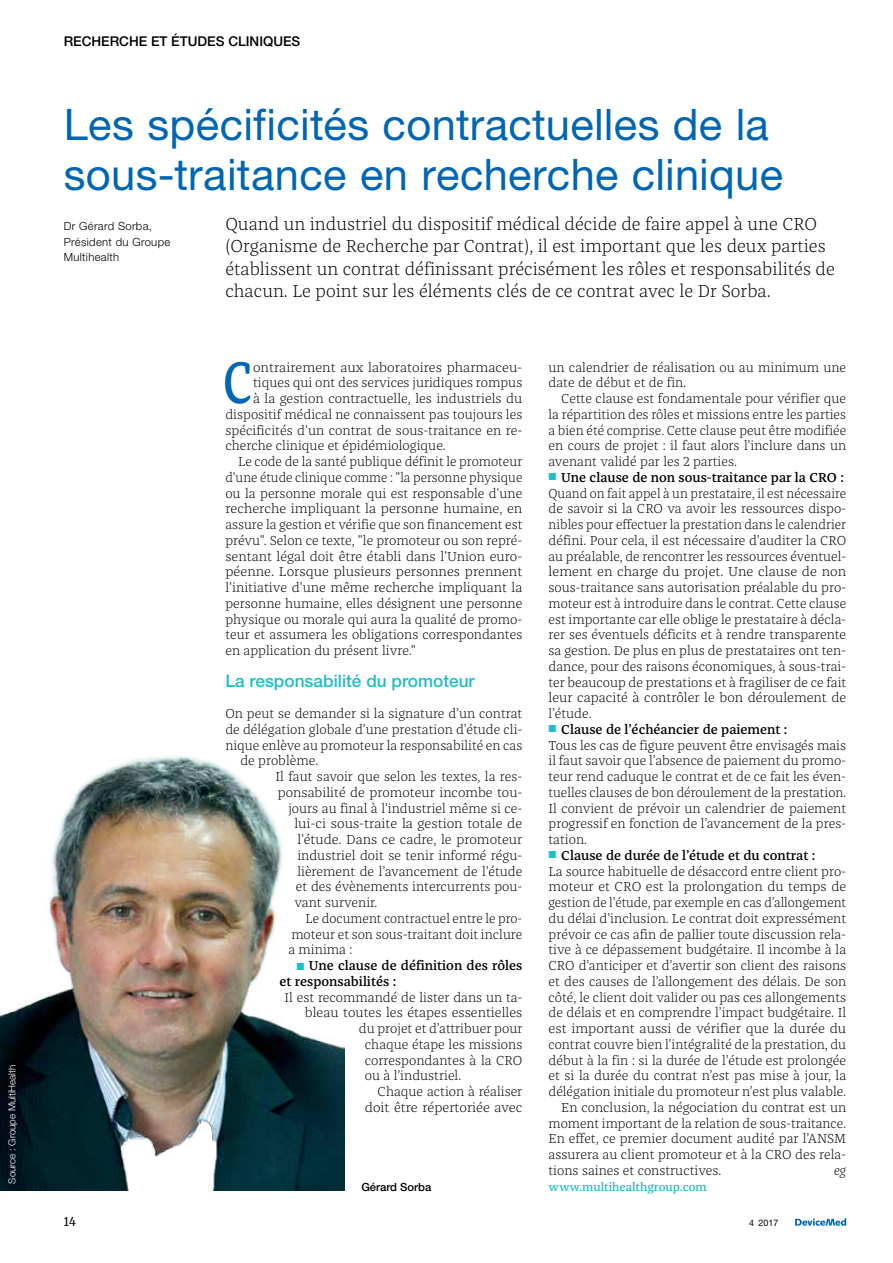
<style>
.page{position:relative;width:893px;height:1263px;background:#fff}
.page>*{position:absolute;margin:0;border:0;box-sizing:border-box;transform-origin:0 0}
.t1{font:500 60.9px "Franziska Pro";color:#0066b3;scale:.75 1}
.t2{font:43.5px/49.5px "Helvetica Neue LT Std";letter-spacing:.005em;color:#0066b3}
.t3{font:300 18px/22.5px "Franziska Pro";color:#000}
.t4{font:500 17.25px "Helvetica Neue LT Std";color:#20bec6}
.t5{font:300 13.5px/15.8px "Franziska Pro";color:#000;text-align:justify}
.t6{font:300 13.5px/15.8px "Franziska Pro";color:#000;text-align:justify;scale:.96 1}
.t7{font:300 13.5px "Franziska Pro";color:#000;scale:1.04 1}
.t8{font:500 13.5px/15.8px "Franziska Pro";color:#000}
.t9{font:500 13.5px "Helvetica Neue LT Std";color:#000}
.t10{font:13.5px "Franziska Pro";color:#000}
.t11{font:italic 300 13.5px "Franziska Pro";color:#000}
.t12{font:500 12px "Franziska Pro";color:#20bec6}
.t13{font:300 11.25px/15.8px "Helvetica Neue LT Std";letter-spacing:.03em;color:#000}
.t14{font:500 11.25px "Helvetica Neue LT Std";color:#000}
.t15{font:300 9.75px "Helvetica Neue LT Std";color:#fff}
.t16{font:9px "Helvetica Neue LT Std";color:#000}
</style>
<div class="page">
<svg style="left:795px;top:1218px;width:51px;height:8px"></svg>
<img style="left:0;top:756px;width:344px;height:435px">
<svg style="left:297px;top:963px;width:7px;height:7px"></svg>
<p class="t15" style="left:6px;top:1183px;width:120px;rotate:-90deg">Source : Groupe MultiHealth</p>
<p class="t9" style="left:64px;top:33px;width:238px">RECHERCHE ET ÉTUDES CLINIQUES</p>
<h2 class="t2" style="left:64px;top:99px;width:721px">Les spécificités contractuelles de la sous-traitance en recherche clinique</h2>
<p class="t3" style="left:225px;top:212px;width:611px">Quand un industriel du dispositif médical décide de faire appel à une CRO (Organisme de Recherche par Contrat), il est important que les deux parties établissent un contrat définissant précisément les rôles et responsabilités de chacun. Le point sur les éléments clés de ce contrat avec le Dr Sorba.</p>
<p class="t13" style="left:64px;top:218px;width:108px">Dr Gérard Sorba,<br>Président du Groupe<br>Multihealth</p>
<h1 class="t1" style="left:223px;top:344px;width:41px">C</h1>
<p class="t7" style="left:253px;top:359px;width:260px">ontrairement aux laboratoires pharmaceu-</p>
<p class="t5" style="left:253px;top:375px;width:271px">tiques qui ont des services juridiques rompus</p>
<p class="t5" style="left:253px;top:391px;width:271px">à la gestion contractuelle, les industriels du</p>
<p class="t5" style="left:225px;top:406px;width:298px">dispositif médical ne connaissent pas toujours les</p>
<p class="t5" style="left:225px;top:422px;width:299px">spécificités d'un contrat de sous-traitance en re-</p>
<p class="t5" style="left:225px;top:438px;width:222px">cherche clinique et épidémiologique.</p>
<p class="t5" style="left:238px;top:454px;width:286px">Le code de la santé publique définit le promoteur</p>
<p class="t6" style="left:225px;top:469px;width:311px">d'une étude clinique comme : "la personne physique</p>
<p class="t5" style="left:225px;top:485px;width:298px">ou la personne morale qui est responsable d'une</p>
<p class="t7" style="left:225px;top:500px;width:287px">recherche impliquant la personne humaine, en</p>
<p class="t5" style="left:225px;top:517px;width:298px">assure la gestion et vérifie que son financement est</p>
<p class="t5" style="left:225px;top:532px;width:298px">prévu". Selon ce texte, "le promoteur ou son repré-</p>
<p class="t5" style="left:225px;top:548px;width:299px">sentant légal doit être établi dans l'Union euro-</p>
<p class="t7" style="left:225px;top:563px;width:287px">péenne. Lorsque plusieurs personnes prennent</p>
<p class="t5" style="left:225px;top:580px;width:299px">l'initiative d'une même recherche impliquant la</p>
<p class="t5" style="left:225px;top:595px;width:299px">personne humaine, elles désignent une personne</p>
<p class="t5" style="left:225px;top:611px;width:298px">physique ou morale qui aura la qualité de promo-</p>
<p class="t5" style="left:225px;top:627px;width:298px">teur et assumera les obligations correspondantes</p>
<p class="t5" style="left:225px;top:643px;width:192px">en application du présent livre."</p>
<p class="t4" style="left:225px;top:670px;width:251px">La responsabilité du promoteur</p>
<p class="t5" style="left:225px;top:706px;width:298px">On peut se demander si la signature d’un contrat</p>
<p class="t5" style="left:225px;top:721px;width:298px">de délégation globale d’une prestation d’étude cli-</p>
<p class="t5" style="left:225px;top:737px;width:298px">nique enlève au promoteur la responsabilité en cas</p>
<p class="t5" style="left:240px;top:753px;width:79px">de problème.</p>
<p class="t5" style="left:276px;top:769px;width:248px">Il faut savoir que selon les textes, la res-</p>
<p class="t5" style="left:278px;top:784px;width:246px">ponsabilité de promoteur incombe tou-</p>
<p class="t5" style="left:288px;top:800px;width:235px">jours au final à l’industriel même si ce-</p>
<p class="t7" style="left:294px;top:815px;width:221px">lui-ci sous-traite la gestion totale de</p>
<p class="t5" style="left:297px;top:832px;width:226px">l’étude. Dans ce cadre, le promoteur</p>
<p class="t5" style="left:297px;top:847px;width:227px">industriel doit se tenir informé régu-</p>
<p class="t5" style="left:297px;top:863px;width:226px">lièrement de l’avancement de l’étude</p>
<p class="t5" style="left:296px;top:879px;width:228px">et des évènements intercurrents pou-</p>
<p class="t5" style="left:294px;top:895px;width:85px">vant survenir.</p>
<p class="t5" style="left:306px;top:910px;width:218px">Le document contractuel entre le pro-</p>
<p class="t5" style="left:291px;top:926px;width:233px">moteur et son sous-traitant doit inclure</p>
<p class="t5" style="left:288px;top:942px;width:66px">a minima :</p>
<p class="t8" style="left:279px;top:958px;width:245px;text-indent:29px">Une clause de définition des rôles et responsabilités :</p>
<p class="t5" style="left:285px;top:989px;width:239px">Il est recommandé de lister dans un ta-</p>
<p class="t5" style="left:305px;top:1005px;width:219px">bleau toutes les étapes essentielles</p>
<p class="t5" style="left:359px;top:1021px;width:165px">du projet et d’attribuer pour</p>
<p class="t5" style="left:365px;top:1036px;width:159px">chaque étape les missions</p>
<p class="t5" style="left:365px;top:1052px;width:159px">correspondantes à la CRO</p>
<p class="t5" style="left:365px;top:1068px;width:98px">ou à l’industriel.</p>
<p class="t5" style="left:378px;top:1084px;width:146px">Chaque action à réaliser</p>
<p class="t5" style="left:365px;top:1099px;width:159px">doit être répertoriée avec</p>
<p class="t5" style="left:549px;top:359px;width:299px">un calendrier de réalisation ou au minimum une date de début et de fin.</p>
<p class="t5" style="left:549px;top:391px;width:299px;text-indent:13px">Cette clause est fondamentale pour vérifier que la répartition des rôles et missions entre les parties a bien été comprise. Cette clause peut être modifiée en cours de projet : il faut alors l’inclure dans un avenant validé par les 2 parties.</p>
<p class="t8" style="left:561px;top:469px;width:284px">Une clause de non sous-traitance par la CRO :</p>
<p class="t6" style="left:549px;top:485px;width:312px">Quand on fait appel à un prestataire, il est nécessaire de savoir si la CRO va avoir les ressources dispo&shy;nibles pour effectuer la prestation dans le calendrier défini. Pour cela, il est nécessaire d’auditer la CRO au préalable, de rencontrer les ressources éventuel&shy;lement en charge du projet. Une clause de non sous-traitance sans autorisation préalable du pro&shy;moteur est à introduire dans le contrat. Cette clause est importante car elle oblige le prestataire à décla&shy;rer ses éventuels déficits et à rendre transparente sa gestion. De plus en plus de prestataires ont ten&shy;dance, pour des raisons économiques, à sous-trai&shy;ter beaucoup de prestations et à fragiliser de ce fait leur capacité à contrôler le bon déroulement de l’étude.</p>
<p class="t8" style="left:561px;top:721px;width:228px">Clause de l’échéancier de paiement :</p>
<p class="t5" style="left:549px;top:737px;width:299px">Tous les cas de figure peuvent être envisagés mais il faut savoir que l’absence de paiement du promo&shy;teur rend caduque le contrat et de ce fait les éven&shy;tuelles clauses de bon déroulement de la prestation.<br>Il convient de prévoir un calendrier de paiement progressif en fonction de l’avancement de la pres&shy;tation.</p>
<p class="t8" style="left:561px;top:847px;width:256px">Clause de durée de l’étude et du contrat :</p>
<p class="t5" style="left:549px;top:863px;width:299px">La source habituelle de désaccord entre client pro-</p>
<p class="t5" style="left:549px;top:879px;width:299px">moteur et CRO est la prolongation du temps de</p>
<p class="t6" style="left:549px;top:895px;width:312px">gestion de l’étude, par exemple en cas d’allongement</p>
<p class="t5" style="left:549px;top:910px;width:299px">du délai d’inclusion. Le contrat doit expressément</p>
<p class="t5" style="left:549px;top:926px;width:299px">prévoir ce cas afin de pallier toute discussion rela-</p>
<p class="t5" style="left:549px;top:942px;width:299px">tive à ce dépassement budgétaire. Il incombe à la</p>
<p class="t5" style="left:549px;top:958px;width:299px">CRO d’anticiper et d’avertir son client des raisons</p>
<p class="t5" style="left:549px;top:973px;width:299px">et des causes de l’allongement des délais. De son</p>
<p class="t5" style="left:549px;top:989px;width:299px">côté, le client doit valider ou pas ces allongements</p>
<p class="t5" style="left:549px;top:1005px;width:299px">de délais et en comprendre l’impact budgétaire. Il</p>
<p class="t7" style="left:549px;top:1020px;width:288px">est important aussi de vérifier que la durée du</p>
<p class="t5" style="left:549px;top:1036px;width:299px">contrat couvre bien l’intégralité de la prestation, du</p>
<p class="t5" style="left:549px;top:1052px;width:299px">début à la fin : si la durée de l’étude est prolongée</p>
<p class="t5" style="left:549px;top:1068px;width:299px">et si la durée du contrat n’est pas mise à jour, la</p>
<p class="t5" style="left:549px;top:1084px;width:299px">délégation initiale du promoteur n’est plus valable.</p>
<p class="t5" style="left:561px;top:1099px;width:286px">En conclusion, la négociation du contrat est un</p>
<p class="t5" style="left:549px;top:1115px;width:299px">moment important de la relation de sous-traitance.</p>
<p class="t5" style="left:549px;top:1131px;width:299px">En effet, ce premier document audité par l’ANSM</p>
<p class="t5" style="left:549px;top:1147px;width:299px">assurera au client promoteur et à la CRO des rela-</p>
<p class="t5" style="left:549px;top:1162px;width:174px">tions saines et constructives.</p>
<p class="t11" style="left:834px;top:1162px;width:14px">eg</p>
<p class="t14" style="left:361px;top:1180px;width:71px">Gérard Sorba</p>
<p class="t12" style="left:549px;top:1179px;width:160px">www.multihealthgroup.com</p>
<p class="t10" style="left:64px;top:1213px;width:14px">14</p>
<p class="t16" style="left:749px;top:1217px;width:31px">4 2017</p>
</div>
